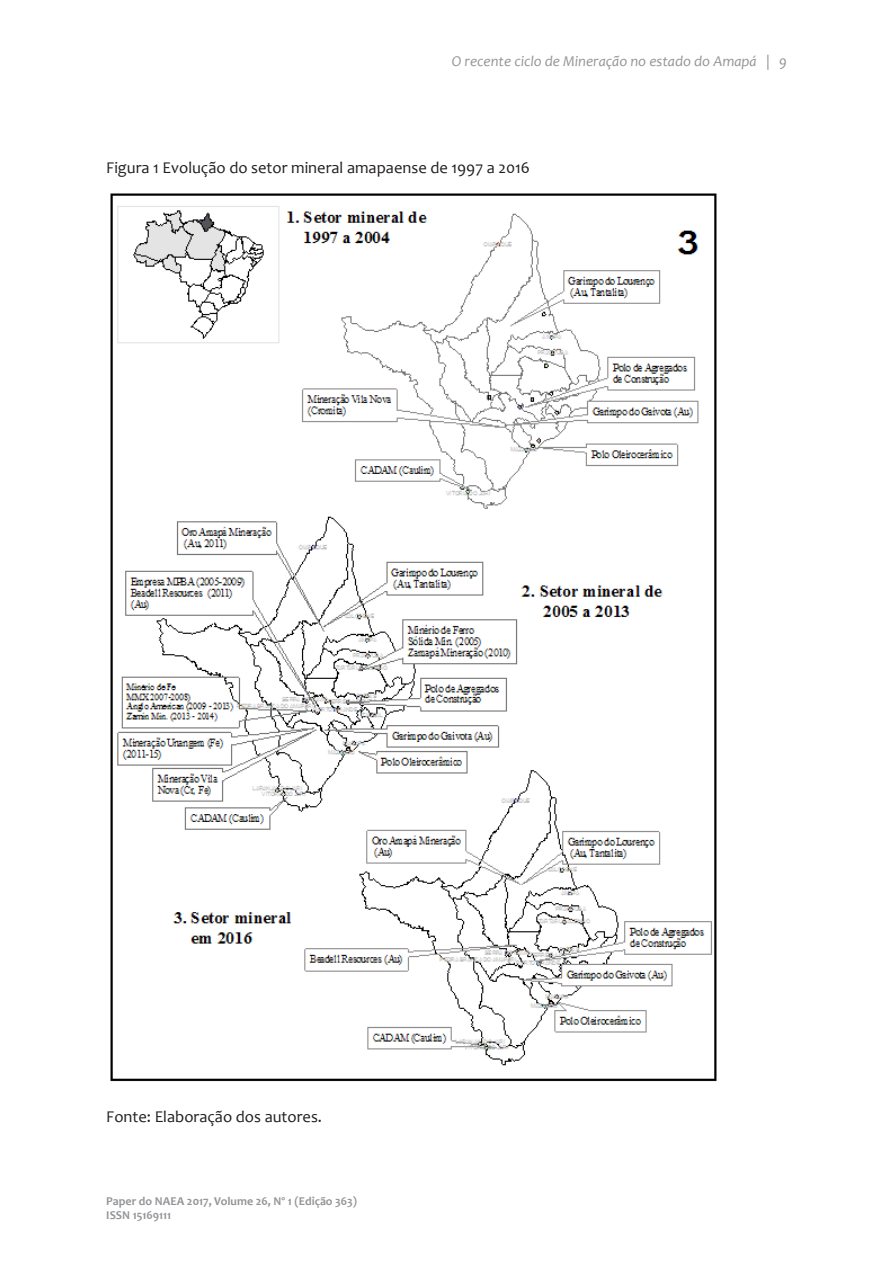
<style>
.page{position:relative;width:893px;height:1263px;background:#fff}
.page>*{position:absolute;margin:0;border:0;box-sizing:border-box;transform-origin:0 0}
.paragrafo{font:16.5px "Candara";color:#231f20}
.t1{font:italic 15px "Candara";color:#939598}
.t2{font:700 12px/14.4px "Candara";color:#939598}
</style>
<div class="page">
<img style="left:110px;top:193px;width:607px;height:889px">
<p class="t1" style="left:452px;top:52px;width:337px">O recente ciclo de Mineração no estado do Amapá | 9</p>
<p class="paragrafo" style="left:106px;top:157px;width:425px">Figura 1 Evolução do setor mineral amapaense de 1997 a 2016</p>
<p class="paragrafo" style="left:106px;top:1106px;width:217px">Fonte: Elaboração dos autores.</p>
<p class="t2" style="left:106px;top:1193px;width:252px">Paper do NAEA 2017, Volume 26, Nº 1 (Edição 363)<br>ISSN 15169111</p>
</div>
